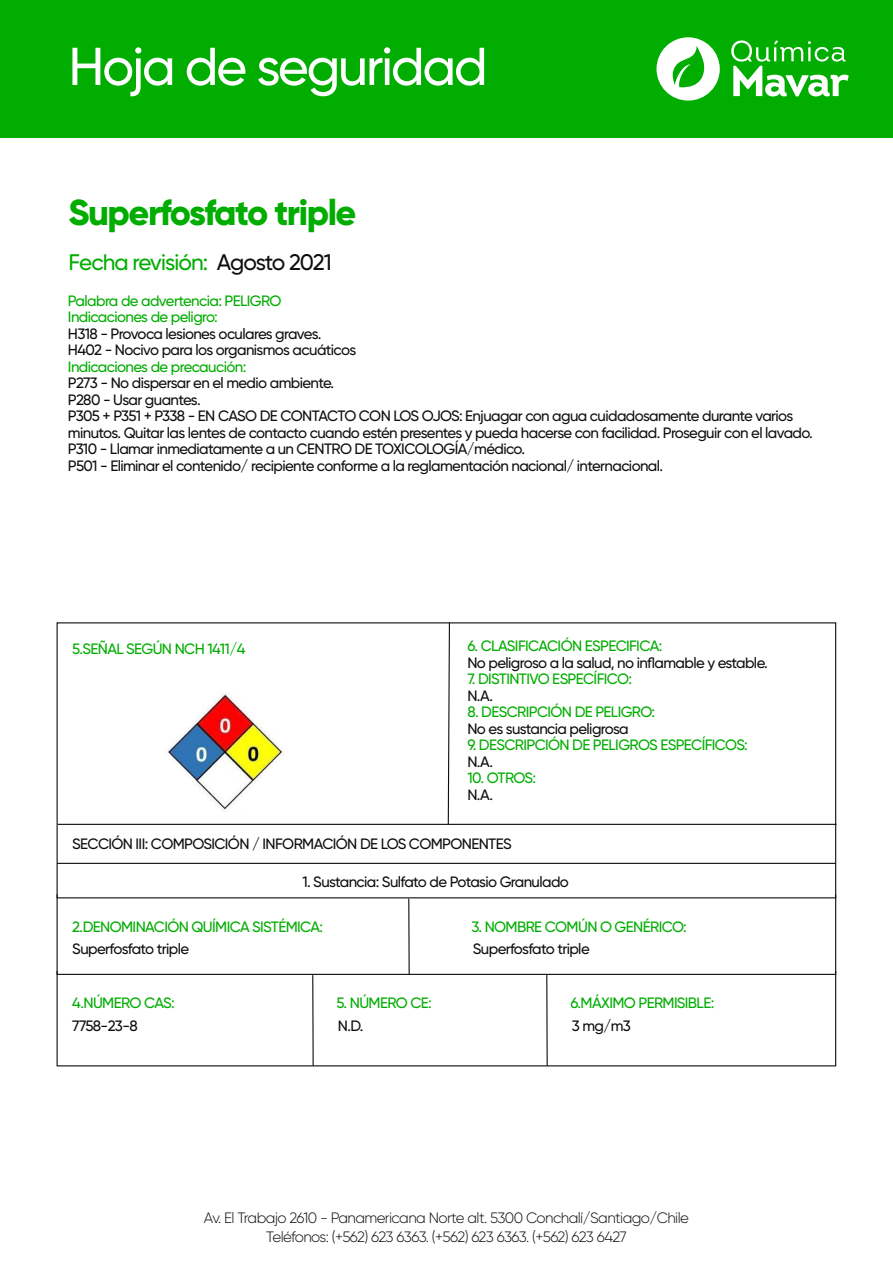
<style>
.page{position:relative;width:893px;height:1263px;background:#fff}
.page>*{position:absolute;margin:0;border:0;box-sizing:border-box;transform-origin:0 0}
.t1{font:500 53.25px "Gilroy";letter-spacing:-.04em;color:#fff}
.t2{font:800 36px "Gilroy";letter-spacing:-.04em;color:#00ad00}
.t3{font:500 22.5px "Gilroy";letter-spacing:-.045em;color:#00ad00}
.t4{font:500 15px/16.5px "Gilroy";letter-spacing:-.04em;color:#0e0e0e}
.t5{font:500 15px/16.5px "Gilroy";letter-spacing:-.04em;color:#00ad00}
.t6{font:300 15px/18.9px "Gilroy";letter-spacing:-.04em;color:#0e0e0e;text-align:center}
.s1{color:#0e0e0e}
</style>
<div class="page">
<div style="left:0;top:0;width:893px;height:138px;background:#00ad00"></div>
<svg style="left:656px;top:37px;width:64px;height:64px"></svg>
<svg style="left:731px;top:40px;width:118px;height:57px"></svg>
<svg style="left:447px;top:624px;width:4px;height:200px"></svg>
<svg style="left:57px;top:898px;width:779px;height:73px"></svg>
<hr style="left:408px;top:899px;width:2px;height:75px;background:#0e0e0e">
<svg style="left:57px;top:971px;width:779px;height:95px"></svg>
<hr style="left:57px;top:863px;width:779px;height:1px;background:#0e0e0e">
<hr style="left:58px;top:824px;width:778px;height:1px;background:#0e0e0e">
<img style="left:166px;top:693px;width:117px;height:117px">
<h1 class="t1" style="left:68px;top:34px;width:421px">Hoja de seguridad</h1>
<h2 class="t2" style="left:68px;top:190px;width:290px">Superfosfato triple</h2>
<h3 class="t3" style="left:68px;top:249px;width:265px">Fecha revisión: <span class="s1">Agosto 2021</span></h3>
<p class="t5" style="left:68px;top:292px;width:215px">Palabra de advertencia: PELIGRO<br>Indicaciones de peligro:</p>
<p class="t4" style="left:68px;top:325px;width:290px">H318 - Provoca lesiones oculares graves.<br>H402 - Nocivo para los organismos acuáticos</p>
<p class="t5" style="left:68px;top:358px;width:180px">Indicaciones de precaución:</p>
<p class="t4" style="left:68px;top:374px;width:746px">P273 - No dispersar en el medio ambiente.<br>P280 - Usar guantes.<br>P305 + P351 + P338 - EN CASO DE CONTACTO CON LOS OJOS: Enjuagar con agua cuidadosamente durante varios minutos. Quitar las lentes de contacto cuando estén presentes y pueda hacerse con facilidad. Proseguir con el lavado.<br>P310 - Llamar inmediatamente a un CENTRO DE TOXICOLOGÍA/médico.<br>P501 - Eliminar el contenido/ recipiente conforme a la reglamentación nacional/ internacional.</p>
<p class="t5" style="left:72px;top:641px;width:175px">5.SEÑAL SEGÚN NCH 1411/4</p>
<p class="t5" style="left:467px;top:637px;width:196px">6. CLASIFICACIÓN ESPECIFICA:</p>
<p class="t4" style="left:467px;top:654px;width:302px">No peligroso a la salud, no inflamable y estable.</p>
<p class="t5" style="left:467px;top:670px;width:166px">7. DISTINTIVO ESPECÍFICO:</p>
<p class="t4" style="left:467px;top:687px;width:27px">N.A.</p>
<p class="t5" style="left:467px;top:703px;width:189px">8. DESCRIPCIÓN DE PELIGRO:</p>
<p class="t4" style="left:467px;top:720px;width:163px">No es sustancia peligrosa</p>
<p class="t5" style="left:467px;top:736px;width:282px">9. DESCRIPCIÓN DE PELIGROS ESPECÍFICOS:</p>
<p class="t4" style="left:467px;top:753px;width:27px">N.A.</p>
<p class="t5" style="left:467px;top:769px;width:70px">10. OTROS:</p>
<p class="t4" style="left:467px;top:786px;width:27px">N.A.</p>
<p class="t4" style="left:72px;top:836px;width:441px">SECCIÓN III: COMPOSICIÓN / INFORMACIÓN DE LOS COMPONENTES</p>
<p class="t4" style="left:302px;top:873px;width:268px">1. Sustancia: Sulfato de Potasio Granulado</p>
<p class="t5" style="left:72px;top:918px;width:252px">2.DENOMINACIÓN QUÍMICA SISTÉMICA:</p>
<p class="t4" style="left:72px;top:941px;width:118px">Superfosfato triple</p>
<p class="t5" style="left:72px;top:995px;width:104px">4.NÚMERO CAS:</p>
<p class="t4" style="left:72px;top:1017px;width:67px">7758-23-8</p>
<p class="t5" style="left:336px;top:995px;width:97px">5. NÚMERO CE:</p>
<p class="t4" style="left:338px;top:1017px;width:27px">N.D.</p>
<p class="t5" style="left:471px;top:918px;width:217px">3. NOMBRE COMÚN O GENÉRICO:</p>
<p class="t4" style="left:473px;top:941px;width:118px">Superfosfato triple</p>
<p class="t5" style="left:570px;top:995px;width:145px">6.MÁXIMO PERMISIBLE:</p>
<p class="t4" style="left:572px;top:1017px;width:61px">3 mg/m3</p>
<p class="t6" style="left:204px;top:1208px;width:487px">Av. El Trabajo 2610 - Panamericana Norte alt. 5300 Conchalí/Santiago/Chile<br>Teléfonos: (+562) 623 6363. (+562) 623 6363. (+562) 623 6427</p>
</div>
